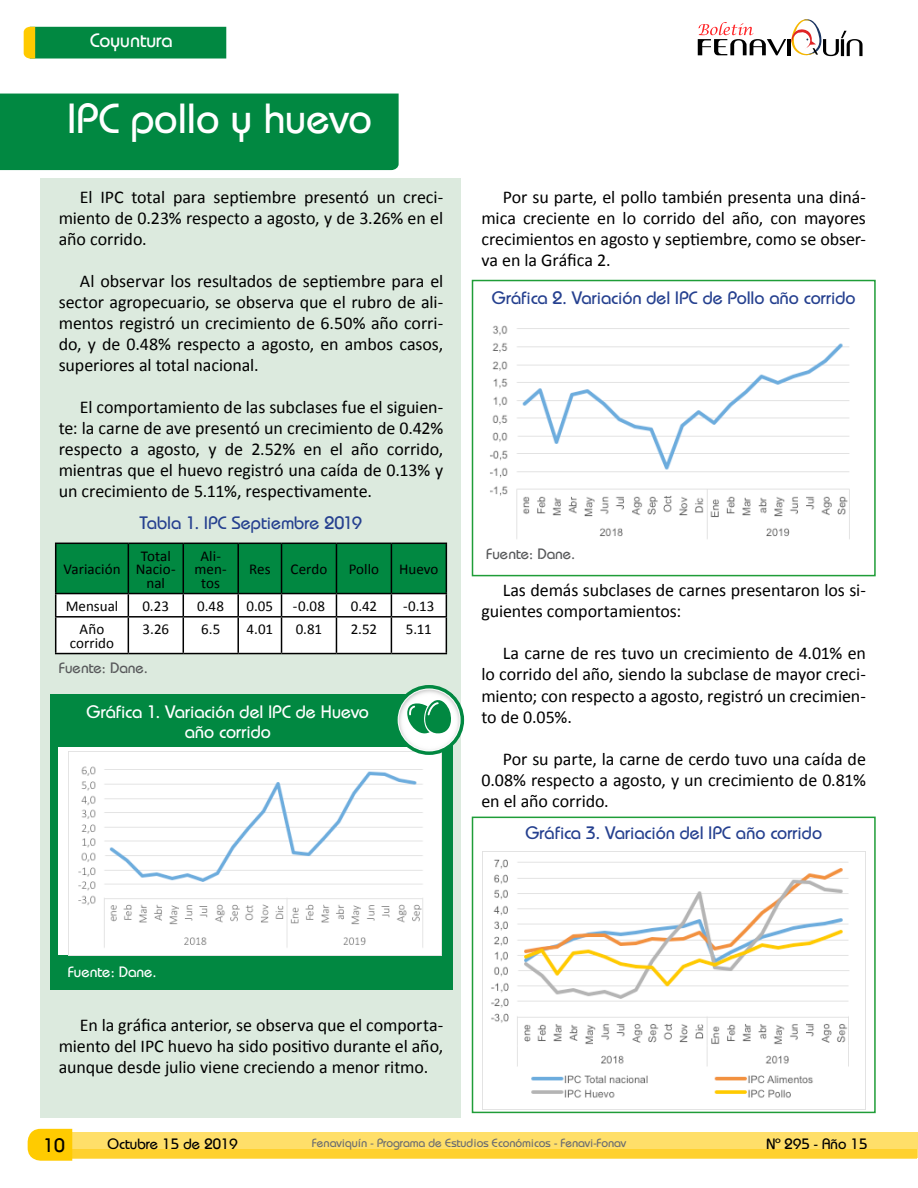
<style>
.page{position:relative;width:918px;height:1188px;background:#fff}
.page>*{position:absolute;margin:0;border:0;box-sizing:border-box;transform-origin:0 0}
.t1{font:42px "Bauhaus";color:#fff}
.t2{font:19.5px "Bauhaus";color:#fff}
.t3{font:19.5px "Bauhaus";color:#000}
.t4{font:18px/21px "Calibri";letter-spacing:-.005em;color:#000;text-align:justify}
.t5{font:18px "Bauhaus";letter-spacing:-.005em;color:#25408f}
.t6{font:18px/19.5px "Bauhaus";color:#fff;text-align:center}
.t7{font:15px/13.5px "Calibri";color:#000;text-align:center}
.t8{font:15px "Bauhaus";color:#000}
.t9{font:15px "Bauhaus";color:#58595b}
.t10{font:15px "Bauhaus";color:#fff}
.t11{font:12px "Bauhaus";color:#6b6c6f}
</style>
<div class="page">
<div style="left:70px;top:1132px;width:848px;height:26px;background:#ffdf69"></div>
<div style="left:68px;top:1149px;width:849px;height:10px;background:#ffd12e"></div>
<svg style="left:24px;top:27px;width:202px;height:32px"></svg>
<svg style="left:28px;top:1129px;width:44px;height:32px"></svg>
<svg style="left:698px;top:19px;width:165px;height:37px"></svg>
<div style="left:40px;top:179px;width:421px;height:939px;background:#dceade"></div>
<div style="left:50px;top:694px;width:402px;height:295px;background:#018841"></div>
<div style="left:0;top:94px;width:399px;height:76px;background:#018841"></div>
<svg style="left:55px;top:543px;width:392px;height:110px"></svg>
<hr style="left:55px;top:616px;width:73px;height:2px;background:#000">
<hr style="left:55px;top:618px;width:1px;height:35px;background:#000">
<hr style="left:128px;top:616px;width:55px;height:2px;background:#000">
<hr style="left:128px;top:618px;width:1px;height:35px;background:#000">
<hr style="left:183px;top:616px;width:55px;height:2px;background:#000">
<hr style="left:183px;top:618px;width:1px;height:35px;background:#000">
<hr style="left:238px;top:616px;width:44px;height:2px;background:#000">
<hr style="left:237px;top:618px;width:2px;height:35px;background:#000">
<hr style="left:282px;top:616px;width:54px;height:2px;background:#000">
<hr style="left:281px;top:618px;width:1px;height:35px;background:#000">
<hr style="left:336px;top:616px;width:55px;height:2px;background:#000">
<hr style="left:336px;top:618px;width:1px;height:35px;background:#000">
<hr style="left:391px;top:616px;width:56px;height:2px;background:#000">
<hr style="left:391px;top:618px;width:1px;height:35px;background:#000">
<hr style="left:446px;top:618px;width:1px;height:35px;background:#000">
<hr style="left:55px;top:653px;width:73px;height:1px;background:#000">
<hr style="left:128px;top:653px;width:55px;height:1px;background:#000">
<hr style="left:183px;top:653px;width:55px;height:1px;background:#000">
<hr style="left:238px;top:653px;width:44px;height:1px;background:#000">
<hr style="left:282px;top:653px;width:54px;height:1px;background:#000">
<hr style="left:336px;top:653px;width:55px;height:1px;background:#000">
<hr style="left:391px;top:653px;width:56px;height:1px;background:#000">
<div style="left:58px;top:748px;width:384px;height:207px;background:#fff"></div>
<img style="left:68px;top:752px;width:374px;height:203px">
<img style="left:490px;top:325px;width:360px;height:214px">
<img style="left:482px;top:851px;width:383px;height:258px">
<div style="left:472px;top:280px;width:404px;height:296px;border:2px solid #1f9d38"></div>
<div style="left:472px;top:817px;width:404px;height:296px;border:2px solid #1f9d38"></div>
<svg style="left:394px;top:685px;width:70px;height:70px"></svg>
<svg style="left:398px;top:689px;width:62px;height:62px"></svg>
<p class="t2" style="left:90px;top:28px;width:84px">Coyuntura</p>
<h1 class="t1" style="left:68px;top:92px;width:306px">IPC pollo y huevo</h1>
<p class="t4" style="left:59px;top:186px;width:386px;text-indent:21px">El IPC total para septiembre presentó un creci&shy;miento de 0.23% respecto a agosto, y de 3.26% en el año corrido.</p>
<p class="t4" style="left:59px;top:270px;width:386px;text-indent:21px">Al observar los resultados de septiembre para el sector agropecuario, se observa que el rubro de ali&shy;mentos registró un crecimiento de 6.50% año corri&shy;do, y de 0.48% respecto a agosto, en ambos casos, superiores al total nacional.</p>
<p class="t4" style="left:59px;top:396px;width:386px;text-indent:21px">El comportamiento de las subclases fue el siguien&shy;te: la carne de ave presentó un crecimiento de 0.42% respecto a agosto, y de 2.52% en el año corrido, mientras que el huevo registró una caída de 0.13% y un crecimiento de 5.11%, respectivamente.</p>
<p class="t7" style="left:63px;top:562px;width:59px">Variación</p>
<p class="t5" style="left:140px;top:511px;width:224px">Tabla 1. IPC Septiembre 2019</p>
<p class="t7" style="left:136px;top:548px;width:41px">Total<br>Nacio&shy;nal</p>
<p class="t7" style="left:195px;top:548px;width:34px">Ali&shy;men&shy;tos</p>
<p class="t7" style="left:249px;top:562px;width:23px">Res</p>
<p class="t7" style="left:291px;top:562px;width:38px">Cerdo</p>
<p class="t7" style="left:349px;top:562px;width:32px">Pollo</p>
<p class="t7" style="left:399px;top:562px;width:41px">Huevo</p>
<p class="t7" style="left:66px;top:598px;width:54px">Mensual</p>
<p class="t7" style="left:142px;top:598px;width:28px">0.23</p>
<p class="t7" style="left:197px;top:598px;width:28px">0.48</p>
<p class="t7" style="left:247px;top:598px;width:28px">0.05</p>
<p class="t7" style="left:293px;top:598px;width:34px">-0.08</p>
<p class="t7" style="left:351px;top:598px;width:28px">0.42</p>
<p class="t7" style="left:403px;top:598px;width:33px">-0.13</p>
<p class="t7" style="left:70px;top:622px;width:46px">Año corrido</p>
<p class="t7" style="left:143px;top:622px;width:28px">3.26</p>
<p class="t7" style="left:201px;top:622px;width:21px">6.5</p>
<p class="t7" style="left:247px;top:622px;width:28px">4.01</p>
<p class="t7" style="left:296px;top:622px;width:28px">0.81</p>
<p class="t7" style="left:351px;top:622px;width:28px">2.52</p>
<p class="t7" style="left:406px;top:622px;width:27px">5.11</p>
<p class="t9" style="left:59px;top:659px;width:90px">Fuente: Dane.</p>
<p class="t6" style="left:87px;top:702px;width:284px">Gráfica 1. Variación del IPC de Huevo año corrido</p>
<p class="t4" style="left:481px;top:186px;width:386px;text-indent:21px">Por su parte, el pollo también presenta una diná&shy;mica creciente en lo corrido del año, con mayores crecimientos en agosto y septiembre, como se obser&shy;va en la Gráfica 2.</p>
<p class="t5" style="left:492px;top:286px;width:365px">Gráfica 2. Variación del IPC de Pollo año corrido</p>
<p class="t9" style="left:487px;top:545px;width:90px">Fuente: Dane.</p>
<p class="t4" style="left:481px;top:579px;width:386px;text-indent:21px">Las demás subclases de carnes presentaron los si&shy;guientes comportamientos:</p>
<p class="t4" style="left:481px;top:642px;width:386px;text-indent:21px">La carne de res tuvo un crecimiento de 4.01% en lo corrido del año, siendo la subclase de mayor creci&shy;miento; con respecto a agosto, registró un crecimien&shy;to de 0.05%.</p>
<p class="t4" style="left:481px;top:747px;width:386px;text-indent:21px">Por su parte, la carne de cerdo tuvo una caída de 0.08% respecto a agosto, y un crecimiento de 0.81% en el año corrido.</p>
<p class="t5" style="left:525px;top:822px;width:298px">Gráfica 3. Variación del IPC año corrido</p>
<p class="t10" style="left:68px;top:963px;width:90px">Fuente: Dane.</p>
<p class="t4" style="left:59px;top:1014px;width:386px;text-indent:21px">En la gráfica anterior, se observa que el comporta&shy;miento del IPC huevo ha sido positivo durante el año, aunque desde julio viene creciendo a menor ritmo.</p>
<p class="t3" style="left:43px;top:1133px;width:23px">10</p>
<p class="t8" style="left:107px;top:1134px;width:132px">Octubre 15 de 2019</p>
<p class="t11" style="left:312px;top:1135px;width:315px">Fenaviquín - Programa de Estudios Económicos - Fenavi-Fonav</p>
<p class="t8" style="left:766px;top:1134px;width:103px">Nº 295 - Año 15</p>
</div>
